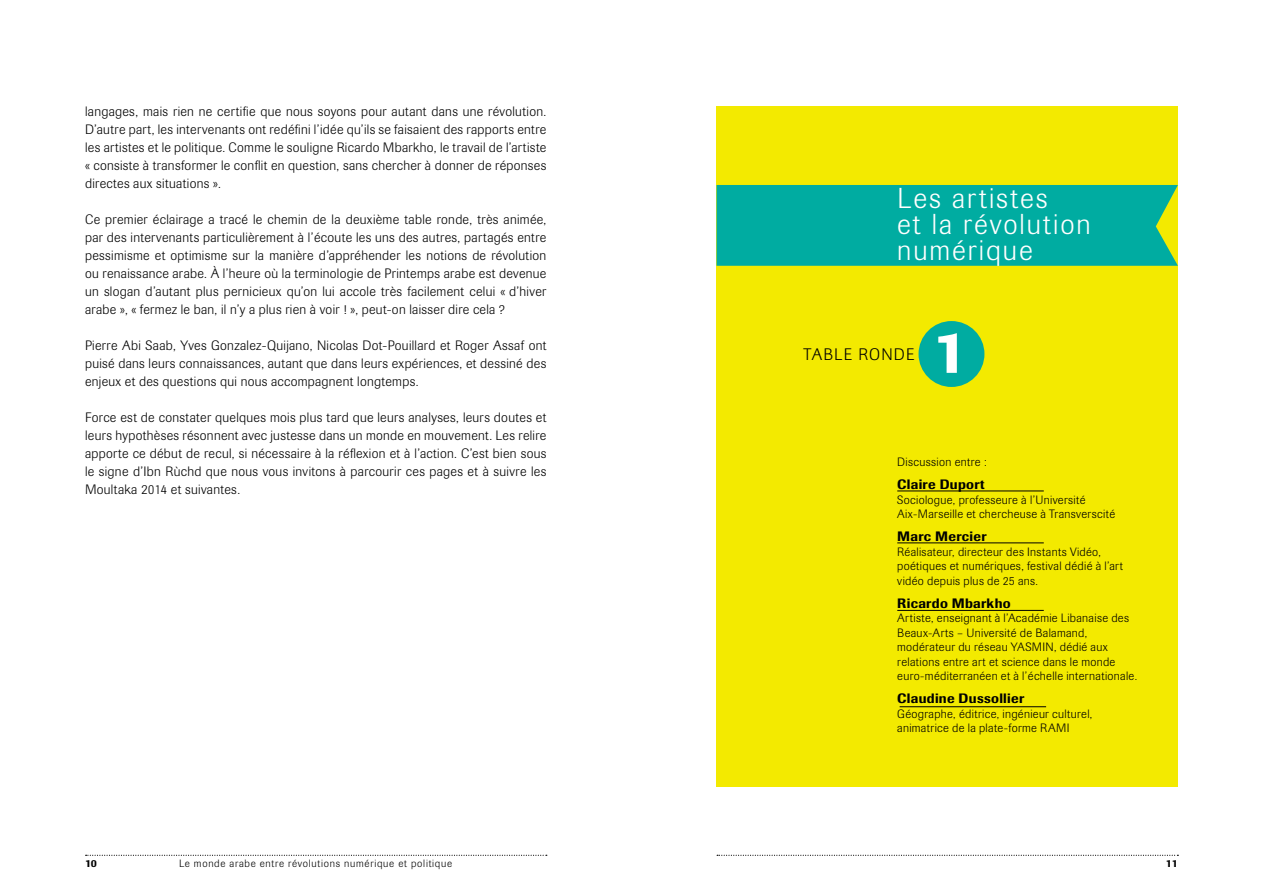
<style>
.page{position:relative;width:1263px;height:893px;background:#fff}
.page>*{position:absolute;margin:0;border:0;box-sizing:border-box;transform-origin:0 0}
.t1{font:500 60px "Imago";color:#fff}
.t2{font:300 28.5px/25.5px "Imago";color:#fff}
.t3{font:300 16.5px "Imago";letter-spacing:.07em;color:#000}
.t4{font:300 13.5px/18px "Imago";letter-spacing:.02em;color:#000;text-align:justify}
.t5{font:500 13.5px "Imago";letter-spacing:.02em;color:#000}
.t6{font:300 12px/14.4px "Imago";letter-spacing:.025em;color:#000}
.t7{font:300 10.5px "Imago";color:#000}
.t8{font:500 10.5px "Imago";color:#000}
</style>
<div class="page">
<svg style="left:86px;top:855px;width:461px;height:1px"></svg>
<svg style="left:717px;top:855px;width:461px;height:1px"></svg>
<div style="left:716px;top:106px;width:462px;height:681px;background:#f3ea00"></div>
<div style="left:716px;top:185px;width:462px;height:81px;background:#00aca1"></div>
<hr style="left:897px;top:491px;width:147px;height:1px;background:#000">
<hr style="left:897px;top:543px;width:147px;height:1px;background:#000">
<hr style="left:897px;top:610px;width:147px;height:1px;background:#000">
<hr style="left:899px;top:706px;width:147px;height:1px;background:#000">
<div style="left:918px;top:321px;width:66px;height:66px;background:#00aca1;border-radius:50%"></div>
<p class="t4" style="left:85px;top:103px;width:463px">langages, mais rien ne certifie que nous soyons pour autant dans une révolution.<br>D’autre part, les intervenants ont redéfini l’idée qu’ils se faisaient des rapports entre les artistes et le politique. Comme le souligne Ricardo Mbarkho, le travail de l’artiste « consiste à transformer le conflit en question, sans chercher à donner de réponses directes aux situations ».</p>
<p class="t4" style="left:85px;top:211px;width:463px">Ce premier éclairage a tracé le chemin de la deuxième table ronde, très animée, par des intervenants particulièrement à l’écoute les uns des autres, partagés entre pessimisme et optimisme sur la manière d’appréhender les notions de révolution ou renaissance arabe. À l’heure où la terminologie de Printemps arabe est devenue un slogan d’autant plus pernicieux qu’on lui accole très facilement celui « d’hiver arabe », « fermez le ban, il n’y a plus rien à voir ! », peut-on laisser dire cela ?</p>
<p class="t4" style="left:85px;top:337px;width:463px">Pierre Abi Saab, Yves Gonzalez-Quijano, N icolas Dot-Pouillard et Roger Assaf ont puisé dans leurs connaissances, autant que dans leurs expériences, et dessiné des enjeux et des questions qui nous accompagnent longtemps.</p>
<p class="t4" style="left:85px;top:409px;width:463px">Force est de constater quelques mois plus tard que leurs analyses, leurs doutes et leurs hypothèses résonnent avec justesse dans un monde en mouvement. Les relire apporte ce début de recul, si nécessaire à la réflexion et à l’action. C’est bien sous le signe d’I bn Rùchd que nous vous invitons à parcourir ces pages et à suivre les Moultaka 2014 et suivantes.</p>
<h2 class="t2" style="left:897px;top:186px;width:195px">Les artistes<br>et la révolution numérique</h2>
<p class="t3" style="left:803px;top:345px;width:112px">table ronde</p>
<h1 class="t1" style="left:932px;top:316px;width:36px">1</h1>
<p class="t6" style="left:897px;top:455px;width:91px">Discussion entre :</p>
<p class="t5" style="left:897px;top:476px;width:89px">Claire Duport</p>
<p class="t6" style="left:897px;top:492px;width:219px">Sociologue, professeure à l’U niversité<br>Aix-Marseille et chercheuse à Transverscité</p>
<p class="t5" style="left:897px;top:529px;width:91px">Marc Mercier</p>
<p class="t6" style="left:897px;top:545px;width:227px">Réalisateur, directeur des I nstants Vidéo, poétiques et numériques, festival dédié à l’art vidéo depuis plus de 25 ans.</p>
<p class="t5" style="left:897px;top:595px;width:115px">Ricardo Mbarkho</p>
<p class="t6" style="left:897px;top:611px;width:233px">Artiste, enseignant à l’Académie Libanaise des<br>Beaux-Arts – Université de Balamand, modérateur du réseau YASMIN</p>
<p class="t6" style="left:897px;top:640px;width:241px;text-indent:157px">, dédié aux relations entre art et science dans le monde euro-méditerranéen et à l’échelle internationale.</p>
<p class="t5" style="left:897px;top:691px;width:128px">Claudine Dussollier</p>
<p class="t6" style="left:897px;top:707px;width:197px">Géographe, éditrice, ingénieur culturel, animatrice de la plate-forme RAMI</p>
<p class="t8" style="left:85px;top:857px;width:14px">10</p>
<p class="t7" style="left:179px;top:857px;width:274px">Le monde arabe entre révolutions numérique et politique</p>
<p class="t8" style="left:1166px;top:857px;width:14px">11</p>
</div>
